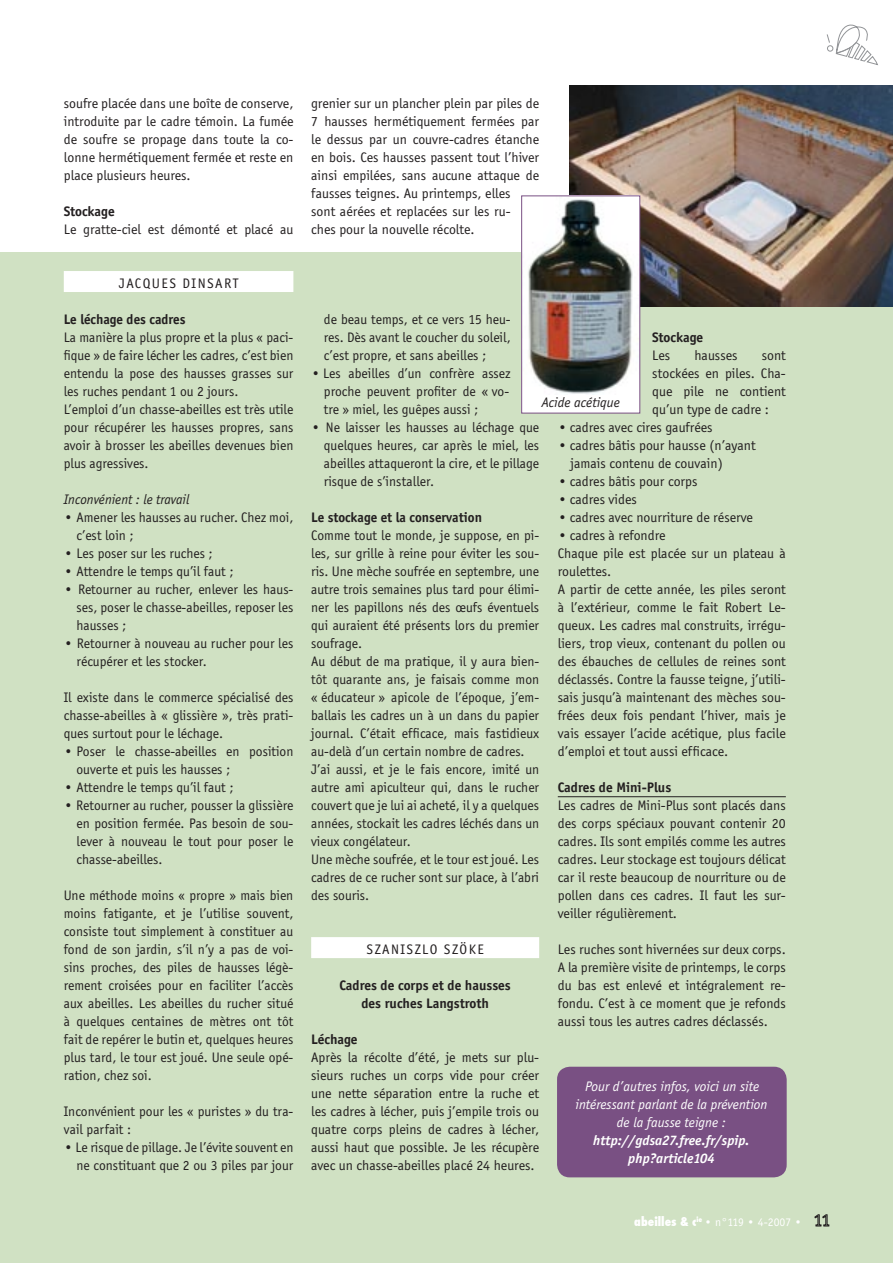
<style>
.page{position:relative;width:893px;height:1263px;background:#fff}
.page>*{position:absolute;margin:0;border:0;box-sizing:border-box;transform-origin:0 0}
.t1{font:14.25px/18px "Officina Sans";color:#231f20;text-align:justify}
.t2{font:700 14.25px/18px "Officina Sans";color:#231f20;text-align:center}
.t3{font:italic 14.25px/18px "Officina Sans";color:#fff;text-align:center}
.t4{font:italic 14.25px "Officina Sans";color:#231f20}
.t5{font:14.25px "Officina Sans";letter-spacing:.1em;color:#231f20}
.t6{font:12px "Officina Sans";color:#fff}
.s1{font-weight:700}
.s2{font-family:"Futura";font-weight:800;font-stretch:condensed}
</style>
<div class="page">
<svg style="left:826px;top:24px;width:52px;height:42px"></svg>
<div style="left:0;top:252px;width:893px;height:1011px;background:#d0e1c3"></div>
<img style="left:570px;top:85px;width:323px;height:221px">
<div style="left:64px;top:271px;width:229px;height:21px;background:#fff"></div>
<div style="left:311px;top:937px;width:228px;height:21px;background:#fff"></div>
<hr style="left:558px;top:796px;width:228px;height:1px;background:#231f20">
<div style="left:557px;top:1067px;width:230px;height:110px;background:#795083"></div>
<svg style="left:815px;top:1214px;width:14px;height:12px"></svg>
<div style="left:522px;top:196px;width:118px;height:217px;background:#fff"></div>
<img style="left:528px;top:199px;width:105px;height:195px">
<div style="left:521px;top:195px;width:119px;height:218px;border:1px solid #795083"></div>
<p class="t1" style="left:64px;top:94px;width:231px">soufre placée dans une boîte de conserve, introduite par le cadre témoin. La fumée de soufre se propage dans toute la co&shy;lonne hermétiquement fermée et reste en place plusieurs heures.</p>
<p class="t2" style="left:64px;top:202px;width:52px">Stockage</p>
<p class="t1" style="left:64px;top:220px;width:231px">Le gratte-ciel est démonté et placé au</p>
<p class="t1" style="left:311px;top:94px;width:230px;text-align:left">grenier sur un plancher plein par piles de 7 hausses hermétiquement fermées par le dessus par un couvre-cadres étanche en bois. Ces hausses passent tout l’hiver ainsi empilées, sans aucune attaque de fausses teignes. Au printemps, elles<br>sont aérées et replacées sur les ru-<br>ches pour la nouvelle récolte.</p>
<p class="t5" style="left:119px;top:275px;width:121px">JACQUES DINSART</p>
<p class="t2" style="left:64px;top:310px;width:123px">Le léchage des cadres</p>
<p class="t1" style="left:64px;top:328px;width:231px">La manière la plus propre et la plus « paci&shy;fique » de faire lécher les cadres, c’est bien entendu la pose des hausses grasses sur les ruches pendant 1 ou 2 jours.</p>
<p class="t1" style="left:64px;top:400px;width:231px">L’emploi d’un chasse-abeilles est très utile pour récupérer les hausses propres, sans avoir à brosser les abeilles devenues bien plus agressives.</p>
<p class="t4" style="left:64px;top:492px;width:127px">Inconvénient : le travail</p>
<p class="t1" style="left:77px;top:508px;width:218px;text-indent:-13px">• Amener les hausses au rucher. Chez moi, c’est loin ;</p>
<p class="t1" style="left:64px;top:544px;width:150px">• Les poser sur les ruches ;</p>
<p class="t1" style="left:64px;top:562px;width:171px">• Attendre le temps qu’il faut ;</p>
<p class="t1" style="left:77px;top:580px;width:218px;text-indent:-13px">• Retourner au rucher, enlever les haus&shy;ses, poser le chasse-abeilles, reposer les hausses ;</p>
<p class="t1" style="left:77px;top:634px;width:218px;text-indent:-13px">• Retourner à nouveau au rucher pour les récupérer et les stocker.</p>
<p class="t1" style="left:64px;top:688px;width:231px">Il existe dans le commerce spécialisé des chasse-abeilles à « glissière », très prati&shy;ques surtout pour le léchage.</p>
<p class="t1" style="left:77px;top:742px;width:218px;text-indent:-13px">• Poser le chasse-abeilles en position ouverte et puis les hausses ;</p>
<p class="t1" style="left:64px;top:778px;width:171px">• Attendre le temps qu’il faut ;</p>
<p class="t1" style="left:77px;top:796px;width:218px;text-indent:-13px">• Retourner au rucher, pousser la glissière en position fermée. Pas besoin de sou&shy;lever à nouveau le tout pour poser le chasse-abeilles.</p>
<p class="t1" style="left:64px;top:886px;width:231px">Une méthode moins « propre » mais bien moins fatigante, et je l’utilise souvent, consiste tout simplement à constituer au fond de son jardin, s’il n’y a pas de voi&shy;sins proches, des piles de hausses légè&shy;rement croisées pour en faciliter l’accès aux abeilles. Les abeilles du rucher situé à quelques centaines de mètres ont tôt fait de repérer le butin et, quelques heures plus tard, le tour est joué. Une seule opé&shy;ration, chez soi.</p>
<p class="t1" style="left:64px;top:1102px;width:231px">Inconvénient pour les « puristes » du tra&shy;vail parfait :</p>
<p class="t1" style="left:64px;top:1138px;width:231px;text-align:right">• Le risque de pillage. Je l’évite souvent en ne constituant que 2 ou 3 piles par jour</p>
<p class="t1" style="left:324px;top:310px;width:188px">de beau temps, et ce vers 15 heu&shy;res. Dès avant le coucher du soleil, c’est propre, et sans abeilles ;</p>
<p class="t1" style="left:324px;top:364px;width:188px;text-indent:-13px">• Les abeilles d’un confrère assez proche peuvent profiter de « vo&shy;tre » miel, les guêpes aussi ;</p>
<p class="t1" style="left:324px;top:418px;width:217px;text-indent:-13px">• Ne laisser les hausses au léchage que quelques heures, car après le miel, les abeilles attaqueront la cire, et le pillage risque de s’installer.</p>
<p class="t2" style="left:311px;top:508px;width:172px">Le stockage et la conservation</p>
<p class="t1" style="left:311px;top:526px;width:230px">Comme tout le monde, je suppose, en pi&shy;les, sur grille à reine pour éviter les sou&shy;ris. Une mèche soufrée en septembre, une autre trois semaines plus tard pour élimi&shy;ner les papillons nés des œufs éventuels qui auraient été présents lors du premier soufrage.</p>
<p class="t1" style="left:311px;top:652px;width:230px">Au début de ma pratique, il y aura bien&shy;tôt quarante ans, je faisais comme mon « éducateur » apicole de l’époque, j’em&shy;ballais les cadres un à un dans du papier journal. C’était efficace, mais fastidieux au-delà d’un certain nombre de cadres.</p>
<p class="t1" style="left:311px;top:760px;width:230px">J’ai aussi, et je le fais encore, imité un autre ami apiculteur qui, dans le rucher couvert que je lui ai acheté, il y a quelques années, stockait les cadres léchés dans un vieux congélateur.</p>
<p class="t1" style="left:311px;top:850px;width:230px">Une mèche soufrée, et le tour est joué. Les cadres de ce rucher sont sur place, à l’abri des souris.</p>
<p class="t2" style="left:652px;top:328px;width:52px">Stockage</p>
<p class="t1" style="left:652px;top:346px;width:19px">Les</p>
<p class="t1" style="left:694px;top:346px;width:45px">hausses</p>
<p class="t1" style="left:652px;top:346px;width:135px;text-indent:109px">sont stockées en piles. Cha&shy;que pile ne contient qu’un type de cadre :</p>
<p class="t1" style="left:558px;top:418px;width:156px">• cadres avec cires gaufrées</p>
<p class="t1" style="left:571px;top:436px;width:187px;text-indent:-13px">• cadres bâtis pour hausse (n’ayant jamais contenu de couvain)</p>
<p class="t1" style="left:558px;top:472px;width:141px">• cadres bâtis pour corps</p>
<p class="t1" style="left:558px;top:490px;width:81px">• cadres vides</p>
<p class="t1" style="left:558px;top:508px;width:197px">• cadres avec nourriture de réserve</p>
<p class="t1" style="left:558px;top:526px;width:109px">• cadres à refondre</p>
<p class="t1" style="left:558px;top:544px;width:229px">Chaque pile est placée sur un plateau à roulettes.</p>
<p class="t1" style="left:558px;top:580px;width:230px">A partir de cette année, les piles seront à l’extérieur, comme le fait Robert Le&shy;queux. Les cadres mal construits, irrégu&shy;liers, trop vieux, contenant du pollen ou des ébauches de cellules de reines sont déclassés. Contre la fausse teigne, j’utili&shy;sais jusqu’à maintenant des mèches sou&shy;frées deux fois pendant l’hiver, mais je vais essayer l’acide acétique, plus facile d’emploi et tout aussi efficace.</p>
<p class="t2" style="left:558px;top:778px;width:115px">Cadres de Mini-Plus</p>
<p class="t1" style="left:558px;top:796px;width:230px">Les cadres de Mini-Plus sont placés dans des corps spéciaux pouvant contenir 20 cadres. Ils sont empilés comme les autres cadres. Leur stockage est toujours délicat car il reste beaucoup de nourriture ou de pollen dans ces cadres. Il faut les sur&shy;veiller régulièrement.</p>
<p class="t1" style="left:558px;top:940px;width:230px">Les ruches sont hivernées sur deux corps.<br>A la première visite de printemps, le corps du bas est enlevé et intégralement re&shy;fondu. C’est à ce moment que je refonds aussi tous les autres cadres déclassés.</p>
<p class="t4" style="left:542px;top:394px;width:80px">Acide acétique</p>
<p class="t5" style="left:367px;top:941px;width:119px">SZANISZLO SZÖKE</p>
<p class="t2" style="left:339px;top:976px;width:173px">Cadres de corps et de hausses des ruches Langstroth</p>
<p class="t2" style="left:311px;top:1030px;width:48px">Léchage</p>
<p class="t1" style="left:311px;top:1048px;width:230px">Après la récolte d’été, je mets sur plu&shy;sieurs ruches un corps vide pour créer une nette séparation entre la ruche et les cadres à lécher, puis j’empile trois ou quatre corps pleins de cadres à lécher, aussi haut que possible. Je les récupère avec un chasse-abeilles placé 24 heures.</p>
<p class="t3" style="left:575px;top:1077px;width:194px">Pour d’autres infos, voici un site intéressant parlant de la prévention de la fausse teigne : <span class="s1">http://gdsa27.free.fr/spip. php?article104</span></p>
<p class="t6" style="left:634px;top:1215px;width:169px"><span class="s2">abeilles &amp; c</span><sup>ie</sup> • n°119 • 4-2007 •</p>
</div>
